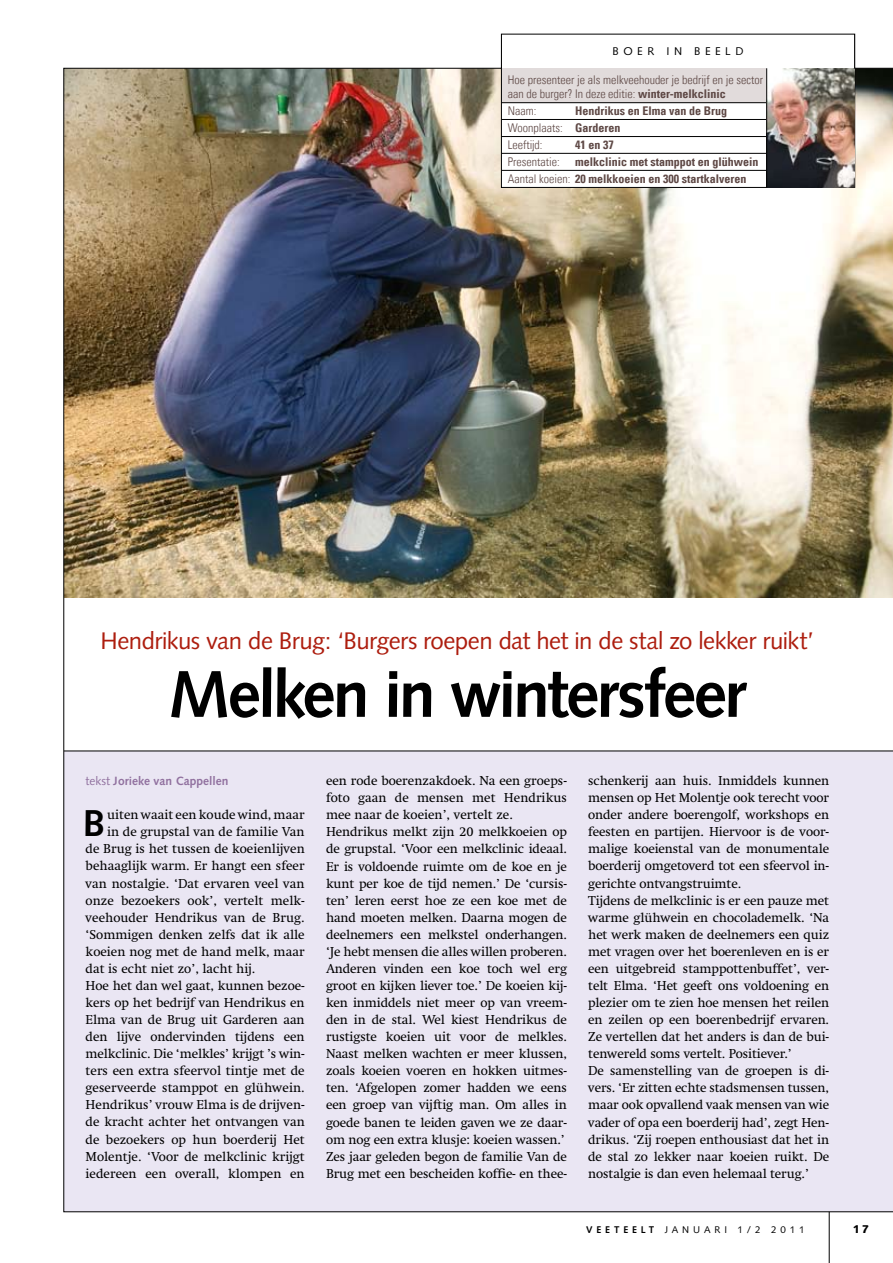
<style>
.page{position:relative;width:893px;height:1263px;background:#fff}
.page>*{position:absolute;margin:0;border:0;box-sizing:border-box;transform-origin:0 0}
.t1{font:700 66px "Syntax LT Pro";letter-spacing:-.04em;color:#000}
.t2{font:700 37.35px "Syntax LT Pro";color:#000}
.t3{font:24px "Syntax LT Pro";letter-spacing:-.025em;color:#ad1d0e}
.t4{font:13.2px/17.1px "Swift LT Pro";letter-spacing:-.01em;color:#000}
.t5{font:12px/14.1px "Univers Com 47 Light Cond";color:#5e4845}
.t6{font:12px/17.1px "Univers Com 67 Bold Cond";color:#5e4845}
.t7{font:700 12px "Syntax LT Pro";color:#91719f}
.t8{font:11.25px "Syntax LT Pro";letter-spacing:.4em;color:#000}
.t9{font:900 11.25px "Syntax LT Pro";color:#000}
.t10{font:700 9.75px "Syntax LT Pro";letter-spacing:.4em;color:#000}
.t11{font:9.75px "Syntax LT Pro";color:#000}
.s1{font-family:"Univers Com 67 Bold Cond"}
.s2{font-family:"Univers Com 47 Light Cond"}
.s3{font-weight:400}
</style>
<div class="page">
<img style="left:63px;top:33px;width:830px;height:1230px">
<hr style="left:829px;top:1212px;width:1px;height:51px;background:#000">
<p class="t8" style="left:613px;top:45px;width:132px">BOER IN BEELD</p>
<p class="t5" style="left:508px;top:73px;width:257px">Hoe presenteer je als melkveehouder je bedrijf en je sector aan de burger? In deze editie: <span class="s1">winter-melkclinic</span></p>
<p class="t5" style="left:508px;top:104px;width:30px">Naam:</p>
<p class="t6" style="left:575px;top:102px;width:153px">Hendrikus en Elma van de Brug</p>
<p class="t5" style="left:508px;top:119px;width:114px;line-height:17.1px">Woonplaats: <span class="s1">Garderen<br></span>Leeftijd:</p>
<p class="t6" style="left:575px;top:136px;width:40px">41 en 37</p>
<p class="t6" style="left:508px;top:153px;width:252px;text-indent:68px">melkclinic met stamppot en glühwein<br><span class="s2">Aantal koeien:</span> 20 melkkoeien en 300 startkalveren</p>
<p class="t5" style="left:508px;top:155px;width:53px">Presentatie:</p>
<h3 class="t3" style="left:101px;top:626px;width:715px">Hendrikus van de Brug: ‘Burgers roepen dat het in de stal zo lekker ruikt’</h3>
<h1 class="t1" style="left:168px;top:655px;width:580px">Melken in wintersfeer</h1>
<p class="t7" style="left:86px;top:774px;width:144px"><span class="s3">tekst</span> Jorieke van Cappellen</p>
<h2 class="t2" style="left:83px;top:801px;width:24px">B</h2>
<p class="t4" style="left:107px;top:806px;width:199px">uiten waait een koude wind, maar</p>
<p class="t4" style="left:107px;top:823px;width:199px">in de grupstal van de familie Van</p>
<p class="t4" style="left:86px;top:840px;width:221px">de Brug is het tussen de koeienlijven</p>
<p class="t4" style="left:86px;top:857px;width:221px">behaaglijk warm. Er hangt een sfeer</p>
<p class="t4" style="left:86px;top:874px;width:221px">van nostalgie. ‘Dat ervaren veel van</p>
<p class="t4" style="left:86px;top:891px;width:221px">onze bezoekers ook’, vertelt melk-</p>
<p class="t4" style="left:86px;top:909px;width:221px">veehouder Hendrikus van de Brug.</p>
<p class="t4" style="left:86px;top:926px;width:221px">‘Sommigen denken zelfs dat ik alle</p>
<p class="t4" style="left:86px;top:943px;width:221px">koeien nog met de hand melk, maar</p>
<p class="t4" style="left:86px;top:960px;width:171px">dat is echt niet zo’, lacht hij.</p>
<p class="t4" style="left:86px;top:977px;width:221px">Hoe het dan wel gaat, kunnen bezoe-</p>
<p class="t4" style="left:86px;top:994px;width:221px">kers op het bedrijf van Hendrikus en</p>
<p class="t4" style="left:86px;top:1011px;width:221px">Elma van de Brug uit Garderen aan</p>
<p class="t4" style="left:86px;top:1028px;width:221px">den lijve ondervinden tijdens een</p>
<p class="t4" style="left:86px;top:1045px;width:221px">melkclinic. Die ‘melkles’ krijgt ’s win-</p>
<p class="t4" style="left:86px;top:1062px;width:221px">ters een extra sfeervol tintje met de</p>
<p class="t4" style="left:86px;top:1079px;width:221px">geserveerde stamppot en glühwein.</p>
<p class="t4" style="left:86px;top:1096px;width:221px">Hendrikus’ vrouw Elma is de drijven-</p>
<p class="t4" style="left:86px;top:1113px;width:221px">de kracht achter het ontvangen van</p>
<p class="t4" style="left:86px;top:1130px;width:221px">de bezoekers op hun boerderij Het</p>
<p class="t4" style="left:86px;top:1147px;width:221px">Molentje. ‘Voor de melkclinic krijgt</p>
<p class="t4" style="left:86px;top:1165px;width:221px">iedereen een overall, klompen en</p>
<p class="t4" style="left:326px;top:772px;width:242px">een rode boerenzakdoek. Na een groeps&shy;foto gaan de mensen met Hendrikus mee naar de koeien’, vertelt ze.<br>Hendrikus melkt zijn 20 melkkoeien op de grupstal. ‘Voor een melkclinic ideaal.<br>Er is voldoende ruimte om de koe en je kunt per koe de tijd nemen.’ De ‘cursis&shy;ten’ leren eerst hoe ze een koe met de hand moeten melken. Daarna mogen de deelnemers een melkstel onderhangen. ‘Je hebt mensen die alles willen proberen.<br>Anderen vinden een koe toch wel erg groot en kijken liever toe.’ De koeien kij&shy;ken inmiddels niet meer op van vreem&shy;den in de stal. Wel kiest Hendrikus de rustigste koeien uit voor de melkles.<br>Naast melken wachten er meer klussen, zoals koeien voeren en hokken uitmes&shy;ten. ‘Afgelopen zomer hadden we eens een groep van vijftig man. Om alles in goede banen te leiden gaven we ze daar&shy;om nog een extra klusje: koeien wassen.’ Zes jaar geleden begon de familie Van de Brug met een bescheiden koffie- en thee-</p>
<p class="t4" style="left:588px;top:772px;width:242px">schenkerij aan huis. Inmiddels kunnen mensen op Het Molentje ook terecht voor onder andere boerengolf, workshops en feesten en partijen. Hiervoor is de voor&shy;malige koeienstal van de monumentale boerderij omgetoverd tot een sfeervol in&shy;gerichte ontvangstruimte.<br>Tijdens de melkclinic is er een pauze met warme glühwein en chocolademelk. ‘Na het werk maken de deelnemers een quiz met vragen over het boerenleven en is er een uitgebreid stamppottenbuffet’, ver&shy;telt Elma. ‘Het geeft ons voldoening en plezier om te zien hoe mensen het reilen en zeilen op een boerenbedrijf ervaren.<br>Ze vertellen dat het anders is dan de bui&shy;tenwereld soms vertelt. Positiever.’<br>De samenstelling van de groepen is di&shy;vers. ‘Er zitten echte stadsmensen tussen, maar ook opvallend vaak mensen van wie vader of opa een boerderij had’, zegt Hen&shy;drikus. ‘Zij roepen enthousiast dat het in de stal zo lekker naar koeien ruikt. De nostalgie is dan even helemaal terug.’</p>
<p class="t10" style="left:586px;top:1223px;width:135px">VEETEELT <span class="s3">jan uari</span></p>
<p class="t11" style="left:738px;top:1223px;width:68px">1/2 2011</p>
<p class="t9" style="left:853px;top:1222px;width:18px">17</p>
</div>
